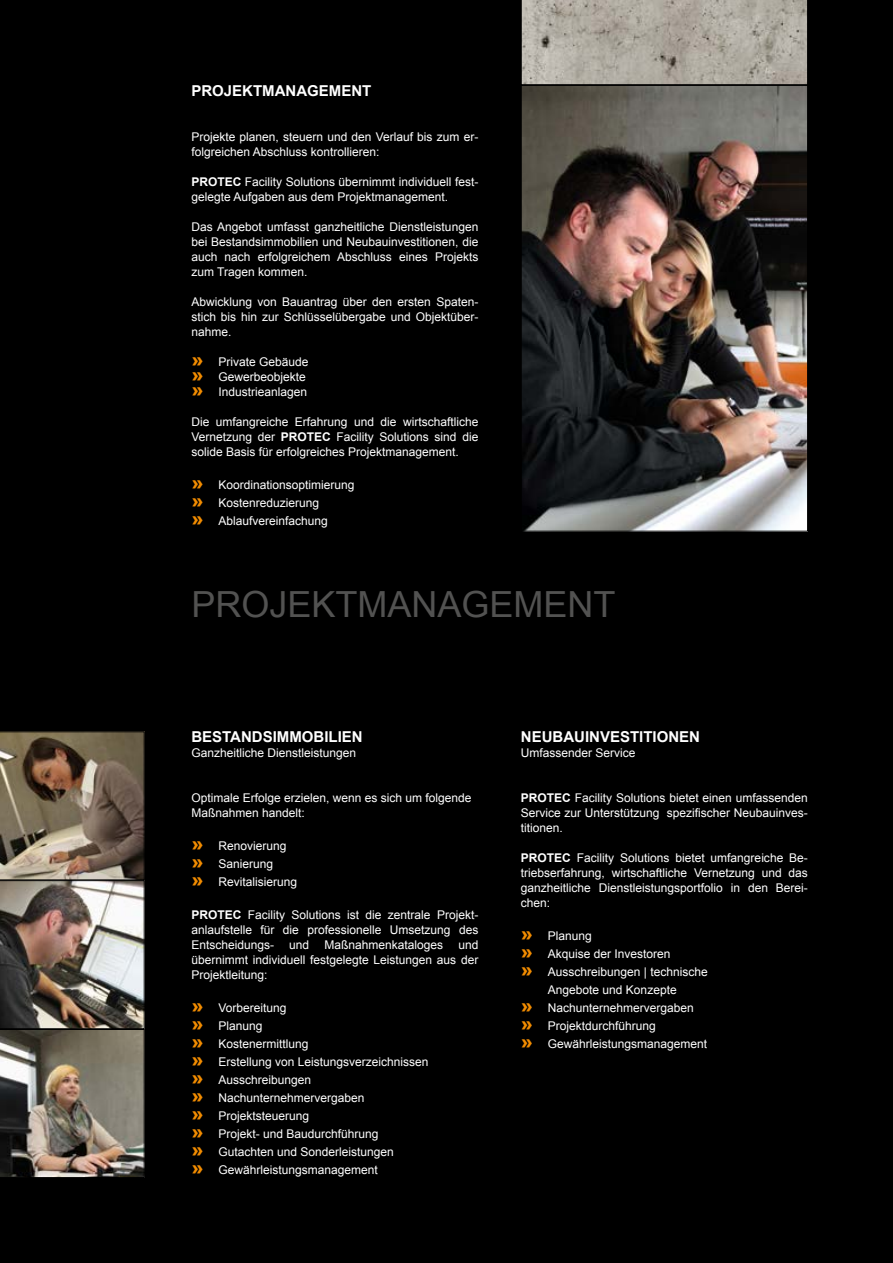
<style>
.page{position:relative;width:893px;height:1263px;background:#fff}
.page>*{position:absolute;margin:0;border:0;box-sizing:border-box;transform-origin:0 0}
.t1{font:36px "Arial";color:#525251}
.t2{font:700 15px "Arial";color:#fff}
.t3{font:12px/15px "Arial";color:#fff}
.s1{font-weight:700}
.s2{font-weight:900;font-size:18px;color:#f28c00}
</style>
<div class="page">
<div style="left:0;top:0;width:880px;height:1263px;background:#000"></div>
<div style="left:880px;top:0;width:13px;height:1263px;background:#000"></div>
<img style="left:523px;top:87px;width:283px;height:442px">
<div style="left:521px;top:85px;width:287px;height:446px;border:1px solid #000"></div>
<img style="left:0;top:731px;width:145px;height:447px">
<svg style="left:521px;top:0;width:287px;height:85px;background:#aca79d"></svg>
<p class="t2" style="left:191px;top:81px;width:182px">PROJEKTMANAGEMENT</p>
<p class="t3" style="left:191px;top:129px;width:288px">Projekte planen, steuern und den Verlauf bis zum er&shy;folgreichen Abschluss kontrollieren:</p>
<p class="t3" style="left:191px;top:174px;width:289px"><span class="s1">PROTEC</span> Facility Solutions übernimmt individuell fest&shy;gelegte Aufgaben aus dem Projektmanagement.</p>
<p class="t3" style="left:191px;top:219px;width:289px;text-align:justify">Das Angebot umfasst ganzheitliche Dienstleistungen bei Bestandsimmobilien und Neubauinvestitionen, die auch nach erfolgreichem Abschluss eines Projekts zum Tragen kommen.</p>
<p class="t3" style="left:191px;top:294px;width:289px;text-align:justify">Abwicklung von Bauantrag über den ersten Spaten&shy;stich bis hin zur Schlüsselübergabe und Objektüber&shy;nahme.</p>
<p class="t3" style="left:191px;top:354px;width:119px"><span class="s2">»</span> Private Gebäude <span class="s2">»</span> Gewerbeobjekte <span class="s2">»</span> Industrieanlagen</p>
<p class="t3" style="left:191px;top:414px;width:288px;text-align:justify">Die umfangreiche Erfahrung und die wirtschaftliche Vernetzung der <span class="s1">PROTEC</span> Facility Solutions sind die solide Basis für erfolgreiches Projektmanagement.</p>
<p class="t3" style="left:191px;top:476px;width:165px;line-height:18px"><span class="s2">»</span> Koordinationsoptimierung <span class="s2">»</span> Kostenreduzierung<br><span class="s2">»</span> Ablaufvereinfachung</p>
<h1 class="t1" style="left:191px;top:581px;width:426px">PROJEKTMANAGEMENT</h1>
<p class="t2" style="left:191px;top:727px;width:173px">BESTANDSIMMOBILIEN</p>
<p class="t3" style="left:191px;top:746px;width:166px">Ganzheitliche Dienstleistungen</p>
<p class="t3" style="left:191px;top:791px;width:282px">Optimale Erfolge erzielen, wenn es sich um folgende<br>Maßnahmen handelt:</p>
<p class="t3" style="left:191px;top:837px;width:107px;line-height:18px"><span class="s2">»</span> Renovierung <span class="s2">»</span> Sanierung<br><span class="s2">»</span> Revitalisierung</p>
<p class="t3" style="left:191px;top:908px;width:289px;text-align:justify"><span class="s1">PROTEC</span> Facility Solutions ist die zentrale Projekt&shy;anlaufstelle für die professionelle Umsetzung des Entscheidungs-</p>
<p class="t3" style="left:289px;top:938px;width:22px">und</p>
<p class="t3" style="left:324px;top:938px;width:120px">Maßnahmenkataloges</p>
<p class="t3" style="left:191px;top:938px;width:289px;text-align:justify;text-indent:267px">und übernimmt individuell festgelegte Leistungen aus der Projektleitung:</p>
<p class="t3" style="left:191px;top:999px;width:239px;line-height:18px"><span class="s2">»</span> Vorbereitung<br><span class="s2">»</span> Planung<br><span class="s2">»</span> Kostenermittlung<br><span class="s2">»</span> Erstellung von Leistungsverzeichnissen <span class="s2">»</span> Ausschreibungen<br><span class="s2">»</span> Nachunternehmervergaben<br><span class="s2">»</span> Projektsteuerung<br><span class="s2">»</span> Projekt- und Baudurchführung<br><span class="s2">»</span> Gutachten und Sonderleistungen<br><span class="s2">»</span> Gewährleistungsmanagement</p>
<p class="t2" style="left:521px;top:727px;width:181px">NEUBAUINVESTITIONEN</p>
<p class="t3" style="left:521px;top:746px;width:116px">Umfassender Service</p>
<p class="t3" style="left:521px;top:791px;width:289px;text-align:justify"><span class="s1">PROTEC</span> Facility Solutions bietet einen umfassenden Service zur Unterstützung spezifischer Neubauinves&shy;titionen.</p>
<p class="t3" style="left:521px;top:851px;width:289px;text-align:justify"><span class="s1">PROTEC</span> Facility Solutions bietet umfangreiche Be&shy;triebserfahrung, wirtschaftliche Vernetzung und das ganzheitliche Dienstleistungsportfolio in den Berei&shy;chen:</p>
<p class="t3" style="left:521px;top:929px;width:73px"><span class="s2">»</span> Planung</p>
<p class="t3" style="left:521px;top:947px;width:151px"><span class="s2">»</span> Akquise der Investoren</p>
<p class="t3" style="left:521px;top:965px;width:188px"><span class="s2">»</span> Ausschreibungen | technische</p>
<p class="t3" style="left:548px;top:983px;width:130px">Angebote und Konzepte</p>
<p class="t3" style="left:521px;top:1001px;width:175px"><span class="s2">»</span> Nachunternehmervergaben</p>
<p class="t3" style="left:521px;top:1019px;width:137px"><span class="s2">»</span> Projektdurchführung</p>
<p class="t3" style="left:521px;top:1037px;width:188px"><span class="s2">»</span> Gewährleistungsmanagement</p>
</div>
